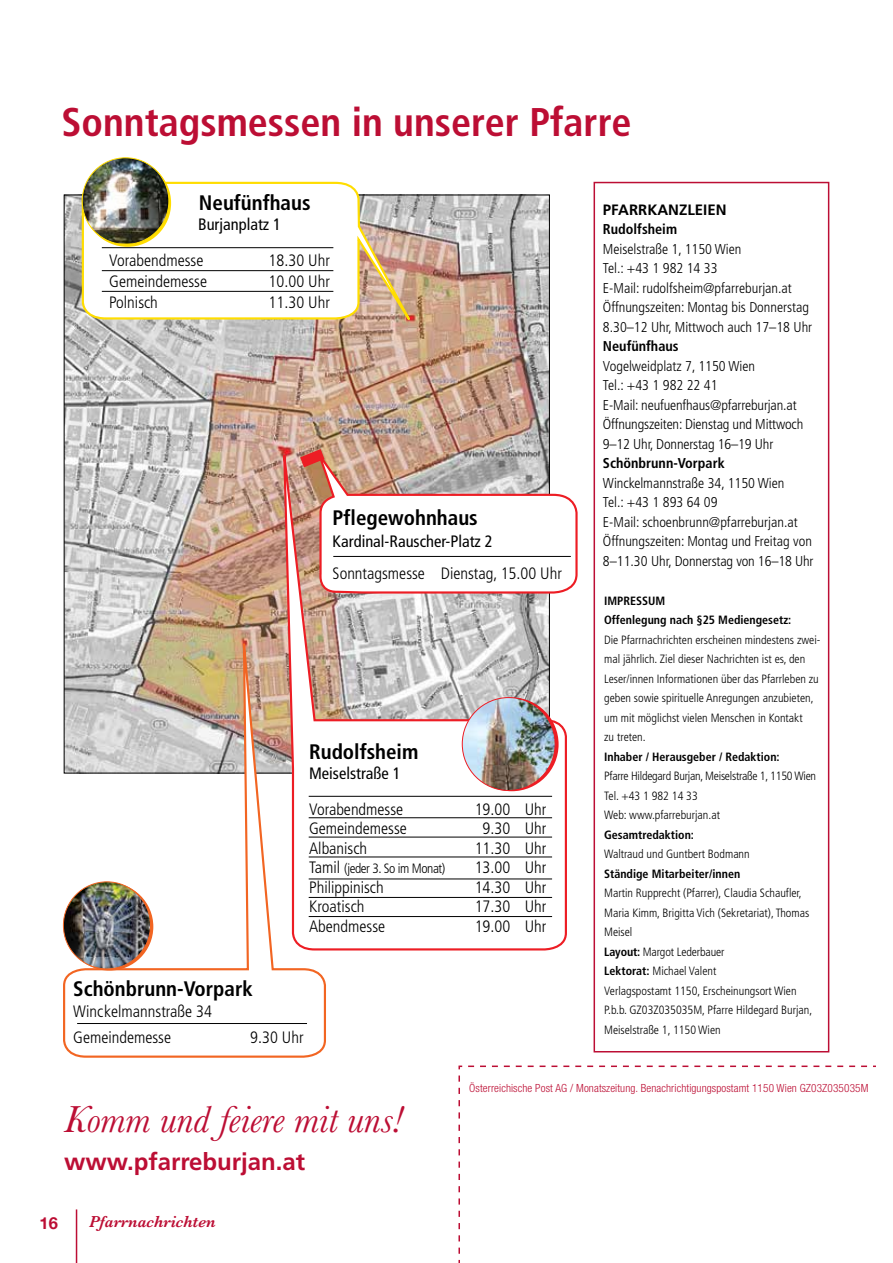
<style>
.page{position:relative;width:893px;height:1263px;background:#fff}
.page>*{position:absolute;margin:0;border:0;box-sizing:border-box;transform-origin:0 0}
.t1{font:700 condensed 40.05px "Frutiger";color:#bc0e34}
.t2{font:italic 39px "Baskerville";color:#bc0e34}
.t3{font:700 24px "Frutiger";color:#bc0e34}
.t4{font:700 condensed 21px "Frutiger";color:#000}
.t5{font:300 condensed 16.5px/25.5px "Frutiger";color:#000}
.t6{font:condensed 16.5px "Frutiger";color:#000}
.t7{font:italic 600 16.5px "Baskerville";color:#bc0e34}
.t8{font:700 16.5px "Helvetica Neue";color:#bc0e34}
.t9{font:700 15px "Frutiger";color:#000}
.t10{font:300 condensed 14.25px/19.5px "Frutiger";color:#000}
.t11{font:700 condensed 14.25px "Frutiger";color:#000}
.t12{font:300 condensed 13.5px "Frutiger";letter-spacing:-.03em;color:#000}
.t13{font:300 condensed 12px/19.5px "Frutiger";color:#000}
.t14{font:700 condensed 12px/19.5px "Frutiger";color:#000}
.t15{font:300 condensed 12px/19.5px "Frutiger";letter-spacing:-.02em;color:#000}
.t16{font:300 condensed 11.25px "Helvetica Neue";letter-spacing:.01em;color:#bc0e34}
.s1{font-size:16.5px}
.s2{font-weight:700}
</style>
<div class="page">
<hr style="left:76px;top:1209px;width:1px;height:54px;background:#bc0e34">
<svg style="left:458px;top:1065px;width:418px;height:198px"></svg>
<img style="left:66px;top:197px;width:482px;height:390px">
<svg style="left:62px;top:587px;width:264px;height:471px"></svg>
<hr style="left:77px;top:1023px;width:230px;height:1px;background:#000">
<svg style="left:281px;top:405px;width:286px;height:546px"></svg>
<hr style="left:309px;top:817px;width:243px;height:1px;background:#000">
<hr style="left:309px;top:796px;width:243px;height:1px;background:#000">
<hr style="left:309px;top:837px;width:243px;height:1px;background:#000">
<hr style="left:309px;top:857px;width:243px;height:1px;background:#000">
<hr style="left:309px;top:879px;width:243px;height:1px;background:#000">
<hr style="left:309px;top:897px;width:243px;height:1px;background:#000">
<hr style="left:309px;top:916px;width:243px;height:1px;background:#000">
<svg style="left:465px;top:697px;width:94px;height:94px"></svg>
<img style="left:462px;top:697px;width:93px;height:93px;border-radius:46px">
<div style="left:65px;top:883px;width:88px;height:87px;background:#f26522;border-radius:50%"></div>
<img style="left:63px;top:882px;width:87px;height:87px;border-radius:44px">
<svg style="left:81px;top:157px;width:360px;height:217px"></svg>
<hr style="left:102px;top:270px;width:231px;height:1px;background:#000">
<hr style="left:102px;top:291px;width:231px;height:1px;background:#000">
<hr style="left:102px;top:247px;width:231px;height:1px;background:#000">
<img style="left:82px;top:158px;width:87px;height:86px">
<svg style="left:300px;top:449px;width:278px;height:146px"></svg>
<div style="left:594px;top:182px;width:235px;height:870px;border:2px solid #bc0e34"></div>
<h1 class="t1" style="left:62px;top:99px;width:571px">Sonntagsmessen in unserer Pfarre</h1>
<h3 class="t4" style="left:199px;top:190px;width:113px">Neufünfhaus</h3>
<h3 class="t6" style="left:198px;top:214px;width:85px">Burjanplatz 1</h3>
<h3 class="t5" style="left:109px;top:248px;width:96px">Vorabendmesse</h3>
<h3 class="t5" style="left:269px;top:248px;width:63px">18.30 Uhr</h3>
<h3 class="t5" style="left:109px;top:269px;width:99px">Gemeindemesse</h3>
<h3 class="t5" style="left:269px;top:269px;width:63px">10.00 Uhr</h3>
<h3 class="t5" style="left:109px;top:290px;width:50px">Polnisch</h3>
<h3 class="t5" style="left:269px;top:290px;width:63px">11.30 Uhr</h3>
<h3 class="t4" style="left:333px;top:505px;width:147px">Pflegewohnhaus</h3>
<h3 class="t6" style="left:333px;top:531px;width:162px">Kardinal-Rauscher-Platz 2</h3>
<h3 class="t5" style="left:333px;top:561px;width:231px">Sonntagsmesse Dienstag, 15.00 Uhr</h3>
<h3 class="t4" style="left:309px;top:739px;width:111px">Rudolfsheim</h3>
<h3 class="t6" style="left:309px;top:763px;width:93px">Meiselstraße 1</h3>
<h3 class="t5" style="left:309px;top:796px;width:96px">Vorabendmesse</h3>
<h3 class="t5" style="left:475px;top:796px;width:73px">19.00 Uhr</h3>
<h3 class="t5" style="left:309px;top:816px;width:99px">Gemeindemesse</h3>
<h3 class="t5" style="left:483px;top:816px;width:65px">9.30 Uhr</h3>
<h3 class="t5" style="left:309px;top:835px;width:60px">Albanisch</h3>
<h3 class="t5" style="left:475px;top:835px;width:73px">11.30 Uhr</h3>
<p class="t12" style="left:309px;top:861px;width:138px"><span class="s1">Tamil</span> (jeder 3. So im Monat)</p>
<h3 class="t5" style="left:475px;top:855px;width:73px">13.00 Uhr</h3>
<h3 class="t5" style="left:309px;top:874px;width:76px">Philippinisch</h3>
<h3 class="t5" style="left:475px;top:874px;width:73px">14.30 Uhr</h3>
<h3 class="t5" style="left:309px;top:894px;width:57px">Kroatisch</h3>
<h3 class="t5" style="left:475px;top:894px;width:73px">17.30 Uhr</h3>
<h3 class="t5" style="left:309px;top:913px;width:78px">Abendmesse</h3>
<h3 class="t5" style="left:475px;top:913px;width:73px">19.00 Uhr</h3>
<h3 class="t4" style="left:73px;top:976px;width:181px">Schönbrunn-Vorpark</h3>
<h3 class="t5" style="left:73px;top:999px;width:140px">Winckelmannstraße 34<br>Gemeindemesse</h3>
<h3 class="t5" style="left:250px;top:1024px;width:55px">9.30 Uhr</h3>
<p class="t9" style="left:603px;top:201px;width:19px">Pfarrkanzleien</p>
<p class="t11" style="left:603px;top:221px;width:76px">Rudolfsheim</p>
<p class="t10" style="left:603px;top:239px;width:211px">Meiselstraße 1, 1150 Wien<br>Tel.: +43 1 982 14 33<br>E-Mail: rudolfsheim@pfarreburjan.at<br>Öffnungszeiten: Montag bis Donnerstag<br>8.30–12 Uhr, Mittwoch auch 17–18 Uhr</p>
<p class="t11" style="left:603px;top:338px;width:77px">Neufünfhaus</p>
<p class="t10" style="left:603px;top:356px;width:202px">Vogelweidplatz 7, 1150 Wien<br>Tel.: +43 1 982 22 41<br>E-Mail: neufuenfhaus@pfarreburjan.at<br>Öffnungszeiten: Dienstag und Mittwoch<br>9–12 Uhr, Donnerstag 16–19 Uhr</p>
<p class="t11" style="left:603px;top:455px;width:123px">Schönbrunn-Vorpark</p>
<p class="t10" style="left:603px;top:473px;width:212px">Winckelmannstraße 34, 1150 Wien<br>Tel.: +43 1 893 64 09<br>E-Mail: schoenbrunn@pfarreburjan.at Öffnungszeiten: Montag und Freitag von 8–11.30 Uhr, Donnerstag von 16–18 Uhr</p>
<p class="t14" style="left:604px;top:591px;width:189px">Impressum<br>Offenlegung nach §25 Mediengesetz:</p>
<p class="t13" style="left:604px;top:630px;width:218px">Die Pfarrnachrichten erscheinen mindestens zwei&shy;mal jährlich. Ziel dieser Nachrichten ist es, den Leser/innen Informationen über das Pfarrleben zu geben sowie spirituelle Anregungen anzubieten, um mit möglichst vielen Menschen in Kontakt<br>zu treten.</p>
<p class="t14" style="left:604px;top:747px;width:177px">Inhaber / Herausgeber / Redaktion:</p>
<p class="t15" style="left:604px;top:767px;width:213px">Pfarre Hildegard Burjan, Meiselstraße 1, 1150 Wien<br>Tel. +43 1 982 14 33<br>Web: www.pfarreburjan.at</p>
<p class="t14" style="left:604px;top:825px;width:91px">Gesamtredaktion:</p>
<p class="t13" style="left:604px;top:845px;width:147px">Waltraud und Guntbert Bodmann</p>
<p class="t14" style="left:604px;top:864px;width:138px">Ständige Mitarbeiter/innen</p>
<p class="t13" style="left:604px;top:884px;width:210px">Martin Rupprecht (Pfarrer), Claudia Schaufler, Maria Kimm, Brigitta Vich (Sekretariat), Thomas Meisel<br><span class="s2">Layout:</span> Margot Lederbauer<br><span class="s2">Lektorat:</span> Michael Valent<br>Verlagspostamt 1150, Erscheinungsort Wien P.b.b. GZ03Z035035M, Pfarre Hildegard Burjan, Meiselstraße 1, 1150 Wien</p>
<h2 class="t2" style="left:64px;top:1093px;width:340px">Komm und feiere mit uns!</h2>
<h3 class="t3" style="left:64px;top:1147px;width:242px">www.pfarreburjan.at</h3>
<h3 class="t8" style="left:40px;top:1210px;width:20px">16</h3>
<h3 class="t7" style="left:89px;top:1210px;width:128px">Pfarrnachrichten</h3>
<p class="t16" style="left:469px;top:1082px;width:401px">Österreichische Post AG / Monatszeitung. Benachrichtigungspostamt 1150 Wien GZ03Z035035M</p>
</div>
